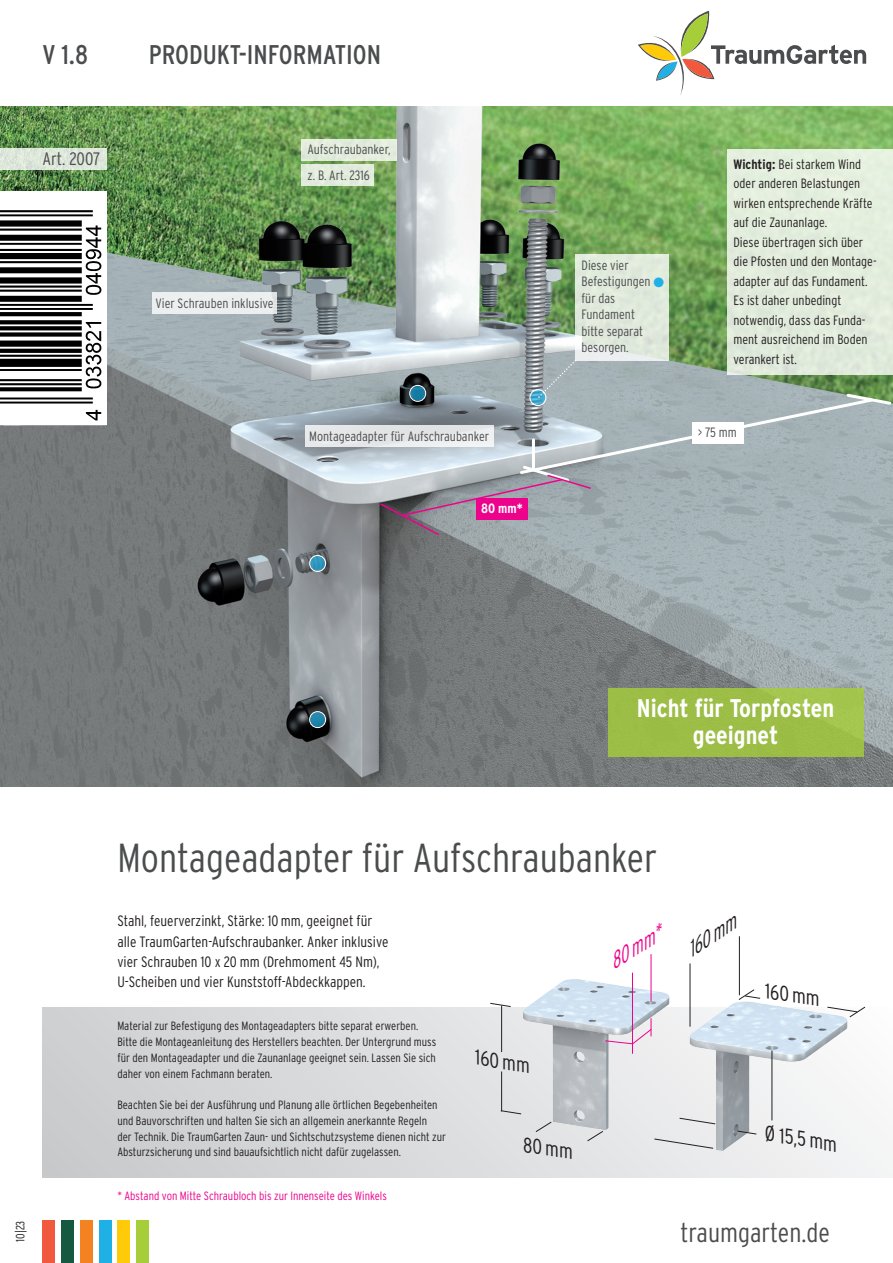
<style>
.page{position:relative;width:893px;height:1263px;background:#fff}
.page>*{position:absolute;margin:0;border:0;box-sizing:border-box;transform-origin:0 0}
.t1{font:300 condensed 40.5px "Interstate";color:#4b4c4d}
.t2{font:condensed 27px "Interstate";color:#4b4c4d}
.t3{font:300 condensed 27px "Interstate";color:#4b4c4d}
.t4{font:700 condensed 25.5px/27px "Interstate";color:#fff;text-align:center}
.t5{font:italic 300 condensed 21px "Interstate";color:#231f20}
.t6{font:italic 300 condensed 21px "Interstate";color:#ed028c}
.t7{font:300 condensed 18px "Interstate";color:#4b4c4d}
.t8{font:300 condensed 15px/20.2px "Interstate";color:#231f20}
.t9{font:300 condensed 13.5px/19.5px "Interstate";color:#231f20}
.t10{font:300 condensed 13.5px/16.5px "Interstate";color:#4b4c4d}
.t11{font:700 condensed 13.5px "Interstate";color:#fff}
.t12{font:300 condensed 12px/15.8px "Interstate";color:#231f20}
.t13{font:300 condensed 12px "Interstate";color:#ed028c}
.s1{color:#1fb0e6}
.s2{font-weight:700}
</style>
<div class="page">
<img style="left:0;top:106px;width:893px;height:681px">
<svg style="left:638px;top:11px;width:228px;height:84px"></svg>
<div style="left:43px;top:1220px;width:12px;height:43px;background:#f0593e"></div>
<div style="left:61px;top:1220px;width:13px;height:43px;background:#145940"></div>
<div style="left:80px;top:1220px;width:13px;height:43px;background:#f58220"></div>
<div style="left:99px;top:1220px;width:12px;height:43px;background:#1fb0e6"></div>
<div style="left:117px;top:1220px;width:13px;height:43px;background:#feca0a"></div>
<div style="left:136px;top:1220px;width:13px;height:43px;background:#a6ce39"></div>
<div style="left:0;top:149px;width:106px;height:21px;background:#dde7da"></div>
<svg style="left:43px;top:1008px;width:850px;height:170px;background:#dadadc"></svg>
<div style="left:0;top:191px;width:106px;height:234px;background:#fff"></div>
<img style="left:21px;top:210px;width:81px;height:211px">
<img style="left:0;top:210px;width:21px;height:194px">
<div style="left:305px;top:425px;width:188px;height:21px;background:#e5e7e8"></div>
<div style="left:301px;top:139px;width:96px;height:21px;background:#e3ecdd"></div>
<div style="left:301px;top:165px;width:72px;height:21px;background:#e2ebdc"></div>
<div style="left:152px;top:292px;width:125px;height:22px;background:#eceff0"></div>
<div style="left:727px;top:149px;width:166px;height:225px;background:#e3eddd"></div>
<svg style="left:309px;top:711px;width:17px;height:17px"></svg>
<svg style="left:309px;top:555px;width:17px;height:17px"></svg>
<div style="left:608px;top:689px;width:255px;height:68px;background:#9dbd46"></div>
<div style="left:575px;top:254px;width:94px;height:107px;background:#fff;opacity:.8"></div>
<svg style="left:379px;top:360px;width:514px;height:176px;background:#a6aeb3"></svg>
<img style="left:520px;top:955px;width:155px;height:223px">
<img style="left:683px;top:977px;width:166px;height:201px">
<svg style="left:535px;top:1121px;width:17px;height:12px"></svg>
<svg style="left:586px;top:1130px;width:18px;height:12px"></svg>
<svg style="left:490px;top:1002px;width:21px;height:5px"></svg>
<svg style="left:500px;top:1110px;width:22px;height:5px"></svg>
<svg style="left:654px;top:1138px;width:60px;height:11px"></svg>
<svg style="left:679px;top:1117px;width:37px;height:8px"></svg>
<hr style="left:501px;top:1005px;width:1px;height:47px;background:#231f20">
<hr style="left:690px;top:963px;width:1px;height:64px;background:#231f20">
<hr style="left:651px;top:954px;width:1px;height:47px;background:#ed028c">
<hr style="left:632px;top:973px;width:1px;height:81px;background:#ed028c">
<hr style="left:739px;top:936px;width:1px;height:59px;background:#231f20">
<hr style="left:772px;top:1050px;width:1px;height:70px;background:#231f20">
<hr style="left:501px;top:1071px;width:1px;height:40px;background:#231f20">
<svg style="left:738px;top:989px;width:23px;height:12px"></svg>
<svg style="left:737px;top:1130px;width:20px;height:5px"></svg>
<svg style="left:827px;top:1006px;width:39px;height:12px"></svg>
<svg style="left:605px;top:1018px;width:47px;height:27px"></svg>
<h2 class="t2" style="left:43px;top:44px;width:47px">V 1.8</h2>
<h2 class="t2" style="left:149px;top:44px;width:234px">PRODUKT-INFORMATION</h2>
<h3 class="t7" style="left:43px;top:152px;width:59px">Art. 2007</h3>
<p class="t10" style="left:307px;top:138px;width:84px;line-height:25.5px">Aufschraubanker, z. B. Art. 2316</p>
<p class="t10" style="left:156px;top:296px;width:120px">Vier Schrauben inklusive</p>
<p class="t10" style="left:309px;top:429px;width:181px">Montageadapter für Aufschraubanker</p>
<p class="t11" style="left:481px;top:504px;width:43px">80 mm*</p>
<p class="t10" style="left:582px;top:258px;width:84px">Diese vier<br>Befestigungen <span class="s1">● </span>für das<br>Fundament<br>bitte separat besorgen.</p>
<p class="t9" style="left:733px;top:155px;width:145px"><span class="s2">Wichtig:</span> Bei starkem Wind oder anderen Belastungen wirken entsprechende Kräfte auf die Zaunanlage.<br>Diese übertragen sich über die Pfosten und den Montage&shy;adapter auf das Fundament.<br>Es ist daher unbedingt notwendig, dass das Funda&shy;ment ausreichend im Boden verankert ist.</p>
<p class="t10" style="left:698px;top:425px;width:40px">&gt; 75 mm</p>
<p class="t12" style="left:13px;top:1242px;width:23px;rotate:-90deg">10|23</p>
<h3 class="t4" style="left:637px;top:697px;width:199px">Nicht für Torpfosten geeignet</h3>
<h1 class="t1" style="left:117px;top:843px;width:541px">Montageadapter für Aufschraubanker</h1>
<p class="t8" style="left:117px;top:912px;width:273px">Stahl, feuerverzinkt, Stärke: 10 mm, geeignet für alle TraumGarten-Aufschraubanker. Anker inklusive vier Schrauben 10 x 20 mm (Drehmoment 45 Nm), U-Scheiben und vier Kunststoff-Abdeckkappen.</p>
<p class="t12" style="left:117px;top:1019px;width:320px">Material zur Befestigung des Montageadapters bitte separat erwerben.<br>Bitte die Montageanleitung des Herstellers beachten. Der Untergrund muss für den Montageadapter und die Zaunanlage geeignet sein. Lassen Sie sich daher von einem Fachmann beraten.</p>
<p class="t12" style="left:117px;top:1098px;width:330px">Beachten Sie bei der Ausführung und Planung alle örtlichen Begebenheiten und Bauvorschriften und halten Sie sich an allgemein anerkannte Regeln<br>der Technik. Die TraumGarten Zaun- und Sichtschutzsysteme dienen nicht zur Absturzsicherung und sind bauaufsichtlich nicht dafür zugelassen.</p>
<p class="t13" style="left:117px;top:1191px;width:271px">* Abstand von Mitte Schraubloch bis zur Innenseite des Winkels</p>
<h3 class="t5" style="left:478px;top:1049px;width:57px;rotate:9deg">160 mm</h3>
<h3 class="t5" style="left:526px;top:1136px;width:52px;rotate:9deg">80 mm</h3>
<h3 class="t6" style="left:605px;top:957px;width:60px;rotate:-33deg">80 mm*</h3>
<h3 class="t5" style="left:682px;top:945px;width:57px;rotate:-33deg">160 mm</h3>
<h3 class="t5" style="left:767px;top:983px;width:57px;rotate:9deg">160 mm</h3>
<h3 class="t5" style="left:767px;top:1125px;width:75px;rotate:9deg">Ø 15,5 mm</h3>
<h2 class="t3" style="left:680px;top:1222px;width:151px">traumgarten.de</h2>
</div>
